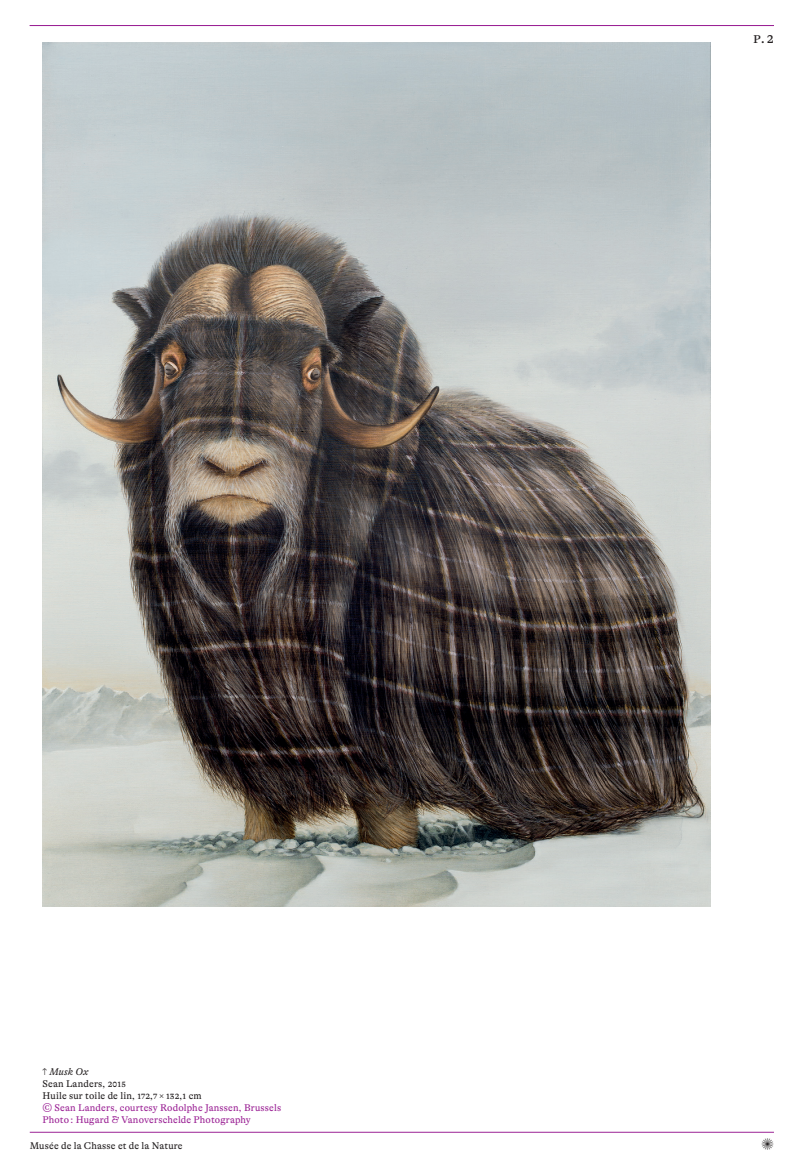
<style>
.page{position:relative;width:808px;height:1175px;background:#fff}
.page>*{position:absolute;margin:0;border:0;box-sizing:border-box;transform-origin:0 0}
.t1{font:14.7px "GT Alpina";color:#231f20}
.notes{font:9.9px "GT Alpina";letter-spacing:.015em;color:#9b2295}
.notes-2{font:9.9px "GT Alpina";letter-spacing:.015em;color:#231f20}
.notes-3{font:italic 9.9px "GT Alpina";letter-spacing:.005em;color:#231f20}
.s1{font-style:normal}
</style>
<div class="page">
<hr style="left:30px;top:1131px;width:744px;height:1px;background:#9b2295">
<hr style="left:30px;top:25px;width:744px;height:1px;background:#9b2295">
<img style="left:43px;top:43px;width:667px;height:864px">
<p class="notes-3" style="left:43px;top:1066px;width:47px"><span class="s1">↑</span> Musk Ox</p>
<p class="notes-2" style="left:43px;top:1078px;width:85px">Sean Landers, 2015</p>
<p class="notes-2" style="left:43px;top:1090px;width:161px">Huile sur toile de lin, 172,7 × 132,1 cm</p>
<p class="notes" style="left:43px;top:1102px;width:240px">© Sean Landers, courtesy Rodolphe Janssen, Brussels</p>
<p class="notes" style="left:43px;top:1114px;width:210px">Photo : Hugard &amp; Vanoverschelde Photography</p>
<h1 class="t1" style="left:753px;top:29px;width:22px">p. 2</h1>
<p class="notes-2" style="left:30px;top:1140px;width:154px">Musée de la Chasse et de la Nature</p>
<h1 class="t1" style="left:761px;top:1136px;width:14px">✺</h1>
</div>
